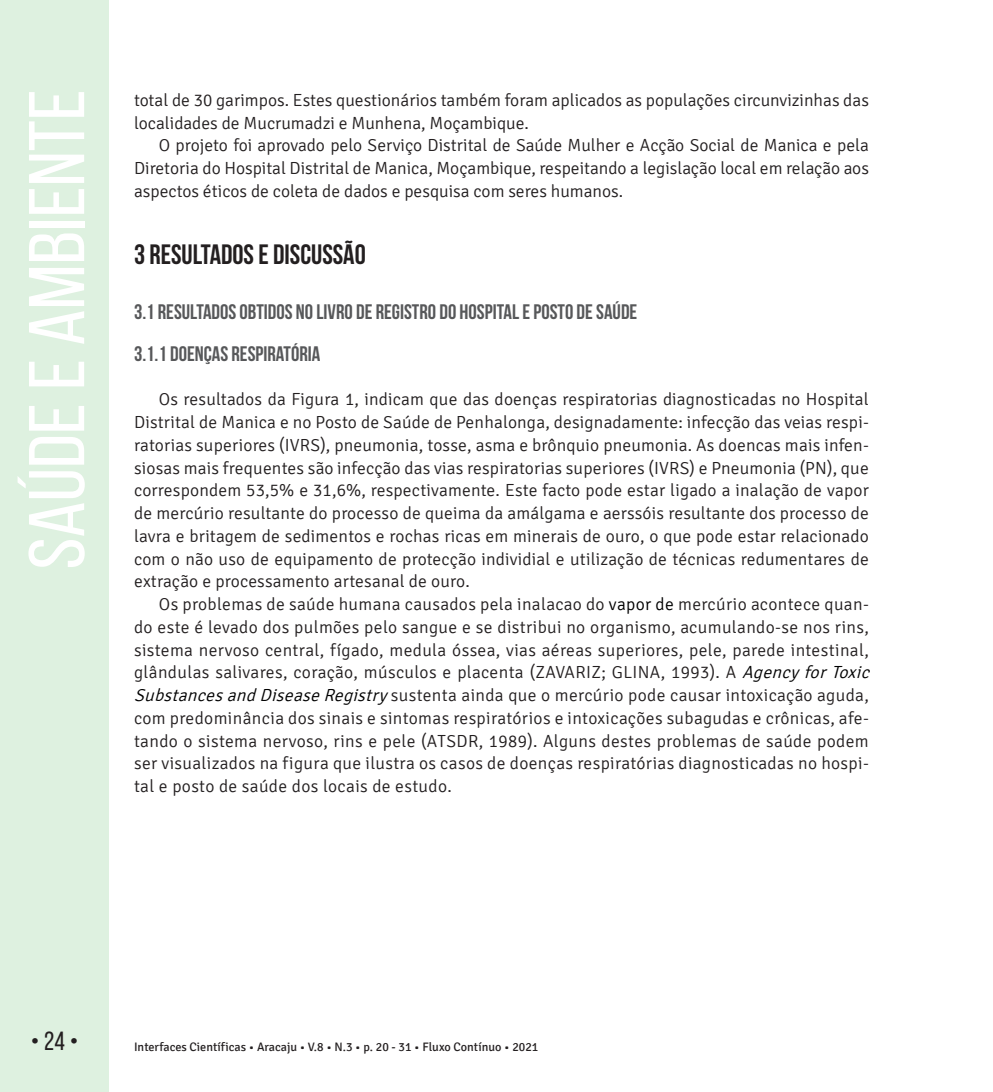
<style>
.page{position:relative;width:993px;height:1092px;background:#fff}
.page>*{position:absolute;margin:0;border:0;box-sizing:border-box;transform-origin:0 0}
.t1{font:78.75px "Bebas Neue";color:#fff;scale:1.09 1}
.Título_1{font:700 28px "Bebas Neue";color:#231f20}
.t2{font:26.25px "Bebas Neue";color:#231f20}
.Título_2{font:700 21px "Bebas Neue";color:#57585a}
.TEXTO{font:300 17.5px/22.8px "Signika";letter-spacing:.02em;color:#231f20;text-align:justify}
.TEXTO-2{font:300 17.5px/22.8px "Signika";color:#231f20}
.t3{font:12.25px "Signika";color:#231f20}
.s1{color:#000}
.s2{font-style:italic;color:#000}
</style>
<div class="page">
<div style="left:0;top:0;width:109px;height:1091px;background:#def1e0"></div>
<h1 class="t1" style="left:14px;top:569px;width:442px;rotate:-90deg">Saúde e Ambiente</h1>
<p class="TEXTO-2" style="left:134px;top:89px;width:736px">total de 30 garimpos. Estes questionários também foram aplicados as populações circunvizinhas das localidades de Mucrumadzi e Munhena, Moçambique.</p>
<p class="TEXTO" style="left:134px;top:134px;width:736px;text-indent:25px">O projeto foi aprovado pelo Serviço Distrital de Saúde Mulher e Acção Social de Manica e pela Diretoria do Hospital Distrital de Manica, Moçambique, respeitando a legislação local em relação aos aspectos éticos de coleta de dados e pesquisa com seres humanos.</p>
<p class="Título_1" style="left:134px;top:239px;width:233px">3 RESULTADOS E DISCUSSÃO</p>
<p class="Título_2" style="left:134px;top:300px;width:504px">3.1 RESULTADOS OBTIDOS NO LIVRO DE REGISTRO DO HOSPITAL E POSTO DE SAÚDE</p>
<p class="Título_2" style="left:134px;top:342px;width:188px">3.1.1 DOENÇAS RESPIRATÓRIA</p>
<p class="TEXTO" style="left:134px;top:388px;width:736px;text-indent:25px">Os resultados da Figura 1, indicam que das doenças respiratorias diagnosticadas no Hospital Distrital de Manica e no Posto de Saúde de Penhalonga, designadamente: infecção das veias respi&shy;ratorias superiores (IVRS), pneumonia, tosse, asma e brônquio pneumonia. As doencas mais infen&shy;siosas mais frequentes são infecção das vias respiratorias superiores (IVRS) e Pneumonia (PN), que correspondem 53,5% e 31,6%, respectivamente. Este facto pode estar ligado a inalação de vapor de mercúrio resultante do processo de queima da amálgama e aerssóis resultante dos processo de lavra e britagem de sedimentos e rochas ricas em minerais de ouro, o que pode estar relacionado com o não uso de equipamento de protecção individial e utilização de técnicas redumentares de extração e processamento artesanal de ouro.</p>
<p class="TEXTO" style="left:134px;top:593px;width:741px;text-align:left;text-indent:25px">Os problemas de saúde humana causados pela inalacao do <span class="s1">vapor de</span> mercúrio acontece quan&shy;do este é levado dos pulmões pelo sangue e se distribui no organismo, acumulando-se nos rins, sistema nervoso central, fígado, medula óssea, vias aéreas superiores, pele, parede intestinal, glândulas salivares, coração, músculos e placenta (ZAVARIZ; GLINA, 1993). A <span class="s2">AgencyforToxic Substancesand DiseaseRegistry</span>sustenta ainda que o mercúrio pode causar intoxicação aguda, com predominância dos sinais e sintomas respiratórios e intoxicações subagudas e crônicas, afe&shy;tando o sistema nervoso, rins e pele (ATSDR, 1989). Alguns destes problemas de saúde podem ser visualizados na figura que ilustra os casos de doenças respiratórias diagnosticadas no hospi&shy;tal e posto de saúde dos locais de estudo.</p>
<h3 class="t2" style="left:31px;top:1026px;width:49px">• 24 •</h3>
<p class="t3" style="left:134px;top:1040px;width:405px">Interfaces Científicas • Aracaju • V.8 • N.3 • p. 20 - 31 • Fluxo Contínuo • 2021</p>
</div>
